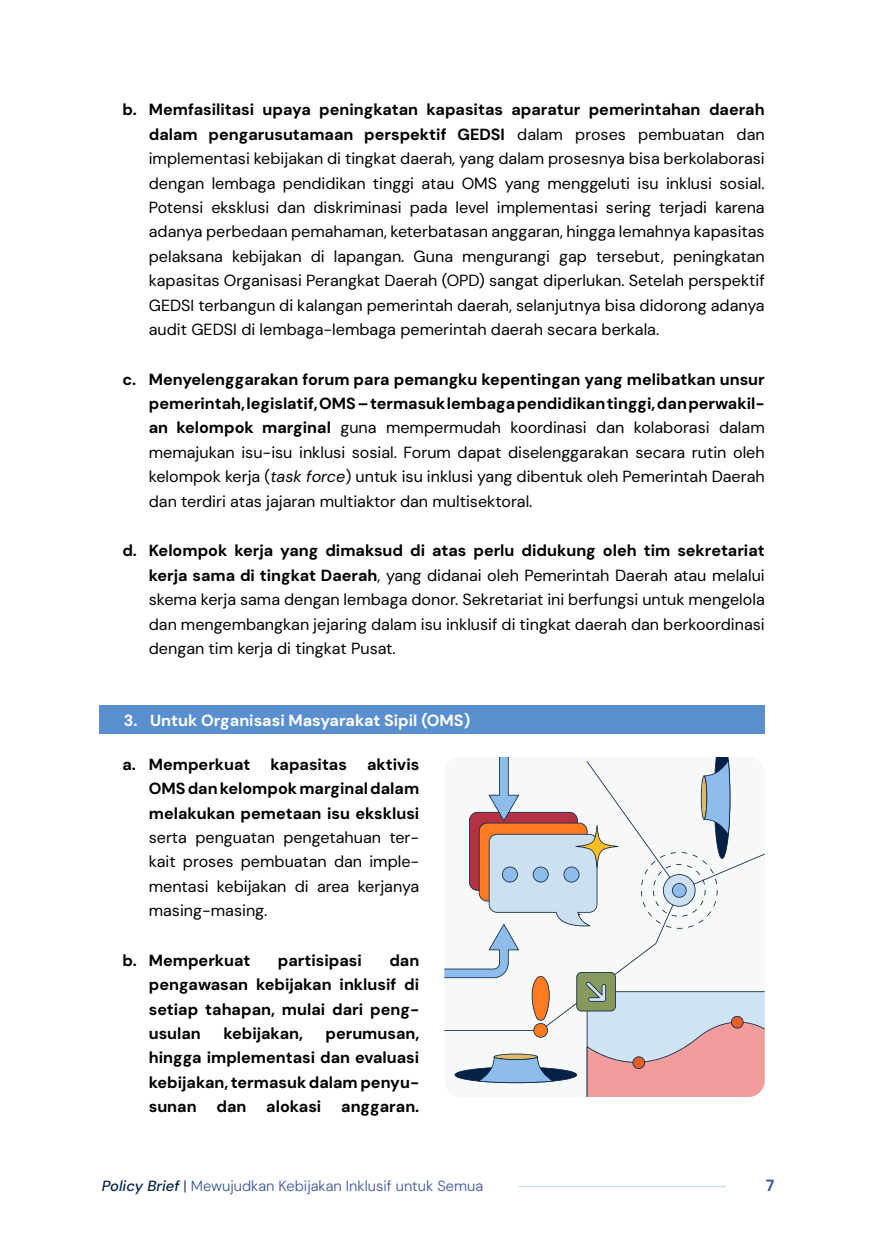
<style>
.page{position:relative;width:874px;height:1241px;background:#fff}
.page>*{position:absolute;margin:0;border:0;box-sizing:border-box;transform-origin:0 0}
.t1{font:700 16.28px "DM Sans 18 pt";color:#3d579e}
.t2{font:16.1px/24.5px "DM Sans 18 pt";color:#000;text-align:justify}
.t3{font:700 16.1px/24.5px "DM Sans 18 pt";color:#000;text-align:justify}
.t4{font:700 16.1px "DM Sans 18 pt";color:#fff}
.t5{font:300 14.7px "DM Sans 18 pt";color:#3d579e}
.s1{font-weight:700}
.s2{font-style:italic}
.s3{font-weight:500;font-style:italic;color:#052145}
.s4{color:#052145}
</style>
<div class="page">
<hr style="left:518px;top:1185px;width:207px;height:2px;background:#cce0f2">
<div style="left:99px;top:705px;width:665px;height:29px;background:#598fcf"></div>
<svg style="left:444px;top:757px;width:320px;height:339px"></svg>
<p class="t2" style="left:149px;top:97px;width:617px;text-indent:-26px"><span class="s1">b. Memfasilitasi upaya peningkatan kapasitas aparatur pemerintahan daerah dalam pengarusutamaan perspektif GEDSI</span> dalam proses pembuatan dan implementasi kebijakan di tingkat daerah, yang dalam prosesnya bisa berkolaborasi dengan lembaga pendidikan tinggi atau OMS yang menggeluti isu inklusi sosial.<br>Potensi eksklusi dan diskriminasi pada level implementasi sering terjadi karena adanya perbedaan pemahaman, keterbatasan anggaran, hingga lemahnya kapasitas pelaksana kebijakan di lapangan. Guna mengurangi gap tersebut, peningkatan kapasitas Organisasi Perangkat Daerah (OPD) sangat diperlukan. Setelah perspektif GEDSI terbangun di kalangan pemerintah daerah, selanjutnya bisa didorong adanya audit GEDSI di lembaga-lembaga pemerintah daerah secara berkala.</p>
<p class="t2" style="left:149px;top:366px;width:617px;text-indent:-26px"><span class="s1">c. Menyelenggarakan forum para pemangku kepentingan yang melibatkan unsur pemerintah, legislatif, OMS – termasuk lembaga pendidikan tinggi, dan perwakil&shy;an kelompok marginal</span> guna mempermudah koordinasi dan kolaborasi dalam memajukan isu-isu inklusi sosial. Forum dapat diselenggarakan secara rutin oleh kelompok kerja (<span class="s2">task force</span>) untuk isu inklusi yang dibentuk oleh Pemerintah Daerah dan terdiri atas jajaran multiaktor dan multisektoral.</p>
<p class="t2" style="left:149px;top:538px;width:617px;text-indent:-26px"><span class="s1">d. Kelompok kerja yang dimaksud di atas perlu didukung oleh tim sekretariat kerja sama di tingkat Daerah</span>, yang didanai oleh Pemerintah Daerah atau melalui skema kerja sama dengan lembaga donor. Sekretariat ini berfungsi untuk mengelola dan mengembangkan jejaring dalam isu inklusif di tingkat daerah dan berkoordinasi dengan tim kerja di tingkat Pusat.</p>
<p class="t4" style="left:124px;top:710px;width:348px">3. Untuk Organisasi Masyarakat Sipil (OMS)</p>
<p class="t2" style="left:149px;top:751px;width:272px;text-indent:-26px"><span class="s1">a. Memperkuat kapasitas aktivis OMS dan kelompok marginal dalam melakukan pemetaan isu eksklusi </span>serta penguatan pengetahuan ter&shy;kait proses pembuatan dan imple&shy;mentasi kebijakan di area kerjanya masing-masing.</p>
<p class="t3" style="left:122px;top:947px;width:129px">b. Memperkuat</p>
<p class="t3" style="left:278px;top:947px;width:85px">partisipasi</p>
<p class="t3" style="left:149px;top:947px;width:272px;text-indent:240px">dan pengawasan kebijakan inklusif di setiap tahapan, mulai dari peng&shy;usulan</p>
<p class="t3" style="left:223px;top:1020px;width:81px">kebijakan,</p>
<p class="t3" style="left:149px;top:1020px;width:272px;text-indent:177px">perumusan, hingga implementasi dan evaluasi kebijakan, termasuk dalam penyu&shy;sunan dan alokasi anggaran.</p>
<p class="t5" style="left:102px;top:1176px;width:383px"><span class="s3">Policy Brief</span> <span class="s4">|</span> Mewujudkan Kebijakan Inklusif untuk Semua</p>
<p class="t1" style="left:765px;top:1174px;width:10px">7</p>
</div>
